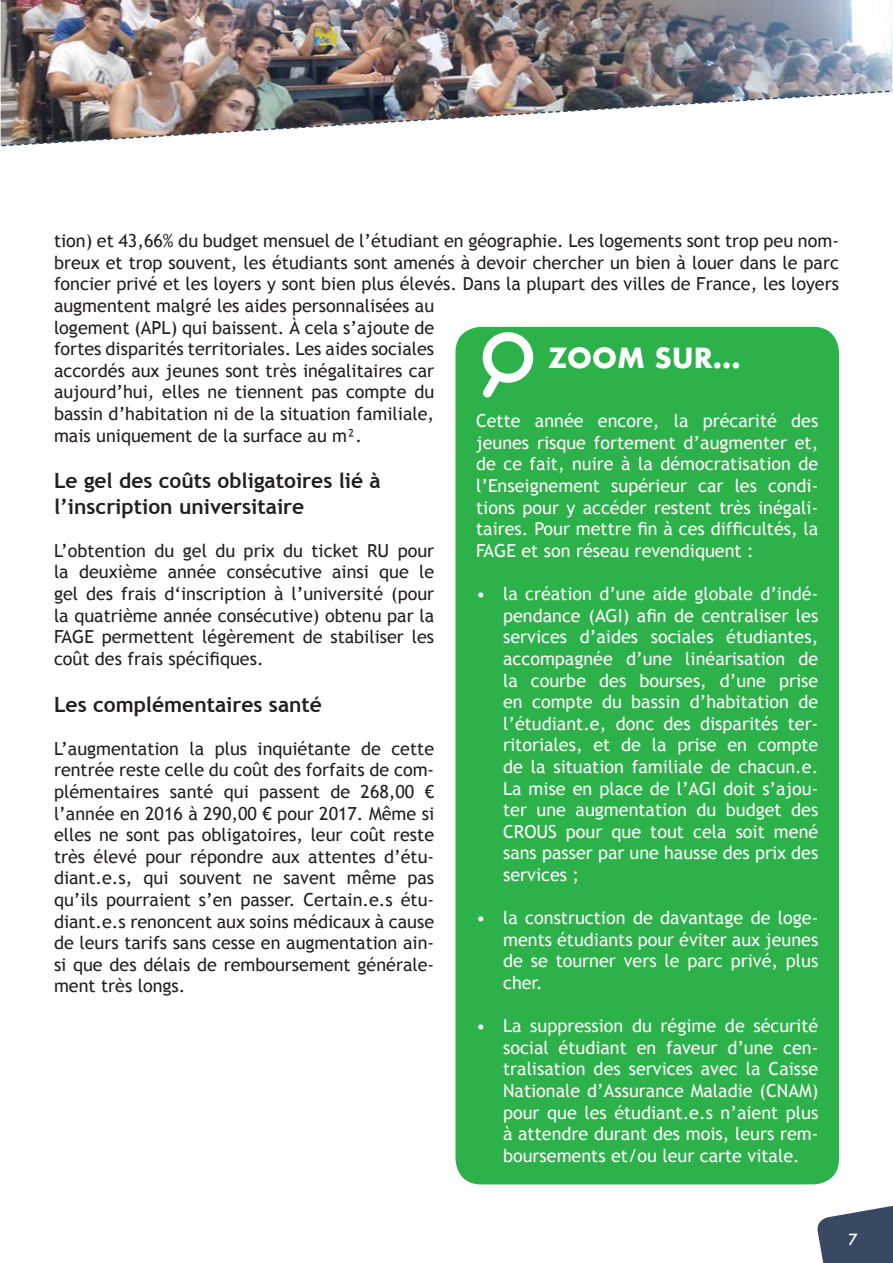
<style>
.page{position:relative;width:893px;height:1263px;background:#fff}
.page>*{position:absolute;margin:0;border:0;box-sizing:border-box;transform-origin:0 0}
.t1{font:700 27px "Futura";color:#fff}
._1_1_Sous-titre{font:700 21px/25.2px "Trebuchet MS";color:#231f20}
.t2{font:18px/21.6px "Trebuchet MS";color:#231f20;text-align:justify}
.t3{font:18px/21.6px "Trebuchet MS";color:#fff;text-align:justify}
.t4{font:500 15px "Futura";color:#fff}
</style>
<div class="page">
<img style="left:0;top:0;width:893px;height:147px">
<svg style="left:817px;top:1205px;width:76px;height:58px;background:#59667b"></svg>
<div style="left:455px;top:327px;width:384px;height:857px;background:#2db14a;border-radius:26px"></div>
<svg style="left:472px;top:326px;width:72px;height:72px"></svg>
<p class="t2" style="left:54px;top:230px;width:786px;text-align:left">tion) et 43,66% du budget mensuel de l’étudiant en géographie. Les logements sont trop peu nom&shy;breux et trop souvent, les étudiants sont amenés à devoir chercher un bien à louer dans le parc foncier privé et les loyers y sont bien plus élevés. Dans la plupart des villes de France, les loyers augmentent malgré les aides personnalisées au<br>logement (APL) qui baissent. À cela s’ajoute de<br>fortes disparités territoriales. Les aides sociales<br>accordés aux jeunes sont très inégalitaires car<br>aujourd’hui, elles ne tiennent pas compte du<br>bassin d’habitation ni de la situation familiale,<br>mais uniquement de la surface au m².</p>
<p class="_1_1_Sous-titre" style="left:54px;top:468px;width:328px">Le gel des coûts obligatoires lié à l’inscription universitaire</p>
<p class="t2" style="left:54px;top:540px;width:382px">L’obtention du gel du prix du ticket RU pour la deuxième année consécutive ainsi que le gel des frais d‘inscription à l’université (pour la quatrième année consécutive) obtenu par la FAGE permettent légèrement de stabiliser les coût des frais spécifiques.</p>
<p class="_1_1_Sous-titre" style="left:54px;top:691px;width:269px">Les complémentaires santé</p>
<p class="t2" style="left:54px;top:738px;width:382px">L’augmentation la plus inquiétante de cette rentrée reste celle du coût des forfaits de com&shy;plémentaires santé qui passent de 268,00 € l’année en 2016 à 290,00 € pour 2017. Même si elles ne sont pas obligatoires, leur coût reste très élevé pour répondre aux attentes d’étu&shy;diant.e.s, qui souvent ne savent même pas qu’ils pourraient s’en passer. Certain.e.s étu&shy;diant.e.s renoncent aux soins médicaux à cause de leurs tarifs sans cesse en augmentation ain&shy;si que des délais de remboursement générale&shy;ment très longs.</p>
<p class="t1" style="left:548px;top:339px;width:194px">ZOOM SUR...</p>
<p class="t3" style="left:476px;top:410px;width:344px">Cette année encore, la précarité des jeunes risque fortement d’augmenter et, de ce fait, nuire à la démocratisation de l’Enseignement supérieur car les condi&shy;tions pour y accéder restent très inégali&shy;taires. Pour mettre fin à ces difficultés, la FAGE et son réseau revendiquent :</p>
<p class="t3" style="left:503px;top:583px;width:317px;text-indent:-27px">• la création d’une aide globale d’indé&shy;pendance (AGI) afin de centraliser les services d’aides sociales étudiantes, accompagnée d’une linéarisation de la courbe des bourses, d’une prise en compte du bassin d’habitation de l’étudiant.e, donc des disparités ter&shy;ritoriales, et de la prise en compte de la situation familiale de chacun.e.<br>La mise en place de l’AGI doit s’ajou&shy;ter une augmentation du budget des CROUS pour que tout cela soit mené sans passer par une hausse des prix des services ;</p>
<p class="t3" style="left:503px;top:907px;width:317px;text-indent:-27px">• la construction de davantage de loge&shy;ments étudiants pour éviter aux jeunes de se tourner vers le parc privé, plus cher.</p>
<p class="t3" style="left:503px;top:1015px;width:317px;text-indent:-27px">• La suppression du régime de sécurité social étudiant en faveur d’une cen&shy;tralisation des services avec la Caisse Nationale d’Assurance Maladie (CNAM) pour que les étudiant.e.s n’aient plus à attendre durant des mois, leurs rem&shy;boursements et/ou leur carte vitale.</p>
<p class="t4" style="left:848px;top:1229px;width:11px">7</p>
</div>
